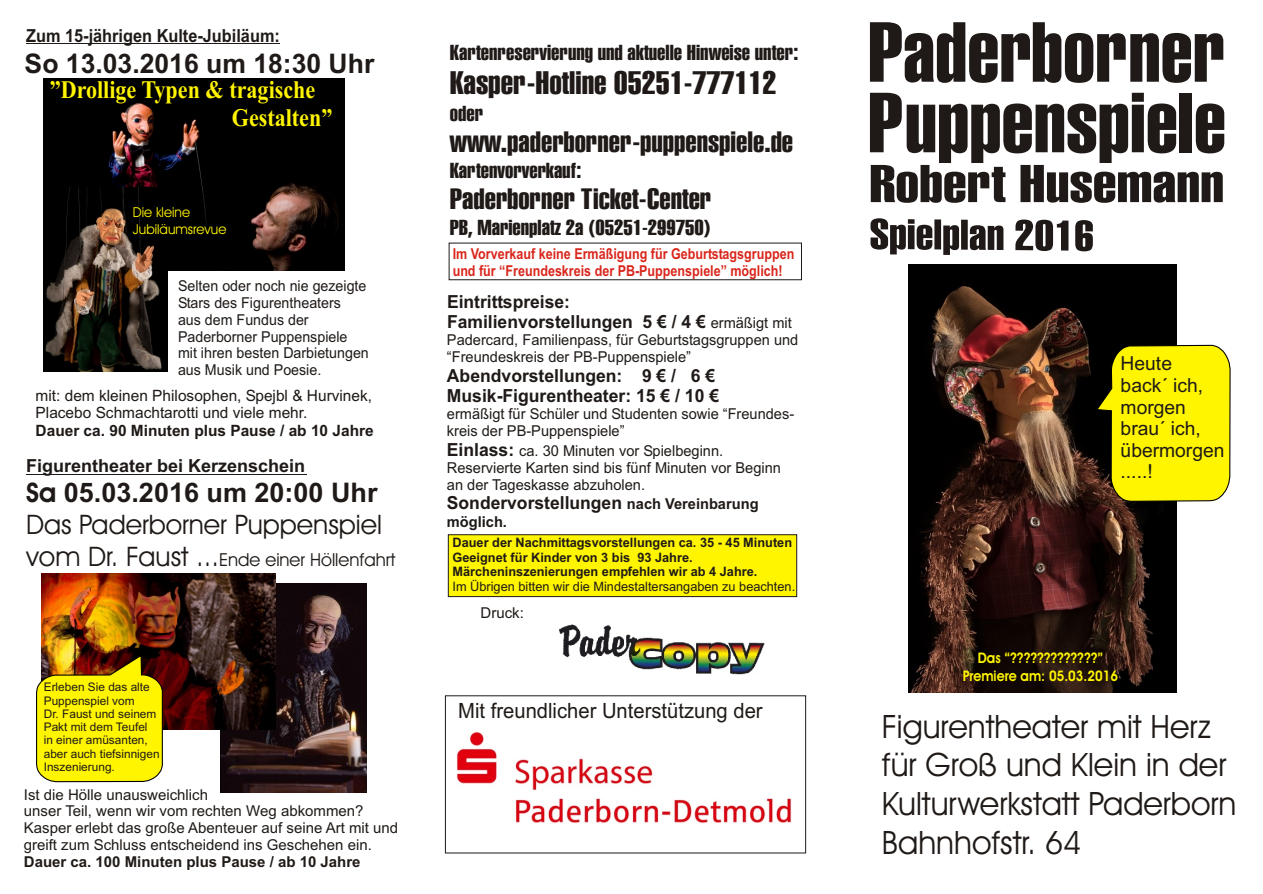
<style>
.page{position:relative;width:1263px;height:894px;background:#fff}
.page>*{position:absolute;margin:0;border:0;box-sizing:border-box;transform-origin:0 0}
.t1{font:82.65px "Swiss 911 X Cm BT";color:#1f1a17;scale:1.15 1}
.t2{font:51.6px "Swiss 911 X Cm BT";color:#1f1a17;scale:1.36 1}
.t3{font:41.7px "Swiss 911 X Cm BT";color:#1f1a17;scale:1.26 1}
.t4{font:32.4px/38.8px "Avant Garde Bk BT";color:#1f1a17}
.t5{font:31.65px "Swiss 911 X Cm BT";color:#1f1a17;scale:1.16 1}
.t6{font:28.65px "Swiss 911 X Cm BT";color:#1f1a17;scale:1.16 1}
.t7{font:700 27px "Arial";color:#1f1a17}
.t8{font:27px "Avant Garde Bk BT";color:#1f1a17}
.t9{font:700 25.35px/28px "Times New Roman";color:#fff500;scale:.87 1}
.t10{font:21.15px "Swiss 911 X Cm BT";color:#1f1a17;scale:1.16 1}
.t11{font:21px "Arial";color:#1f1a17;scale:.96 1}
.t12{font:19.35px/21.6px "Arial";color:#1f1a17}
.t13{font:700 18px/20.1px "Arial";color:#1f1a17}
.t14{font:18px "Avant Garde Bk BT";color:#1f1a17}
.t15{font:700 18px "Arial";color:#1f1a17;scale:.91 1}
.t16{font:15.6px/17.4px "Arial";color:#1f1a17}
.t17{font:700 15.6px "Arial";color:#1f1a17}
.t18{font:15px/16.8px "Arial";color:#1f1a17}
.t19{font:15px/16.8px "Arial";color:#1f1a17;scale:.95 1}
.t20{font:700 15px/16.8px "Arial";color:#d9261c;scale:.84 1}
.t21{font:700 15px "Arial";color:#1f1a17}
.t22{font:700 14.7px/17.4px "Avant Garde Bk BT";color:#fff500;text-align:center;scale:.9 1}
.t23{font:13.8px/16.5px "Avant Garde Bk BT";color:#fff500}
.t24{font:700 13.05px/14.5px "Arial";color:#1f1a17}
.t25{font:13.05px "Arial";color:#1f1a17}
.t26{font:11.85px/13.2px "Arial";color:#1f1a17}
.s1{font-family:"Avant Garde Bk BT"}
.s2{font-size:27px}
.s3{font-weight:400;font-size:15px}
.s4{font-weight:700;font-size:18px}
.s5{font-size:15px}
</style>
<div class="page">
<img style="left:43px;top:79px;width:302px;height:191px">
<img style="left:43px;top:187px;width:124px;height:185px">
<img style="left:909px;top:264px;width:267px;height:429px">
<img style="left:221px;top:584px;width:146px;height:208px">
<hr style="left:26px;top:474px;width:280px;height:1px;background:#1f1a17">
<img style="left:42px;top:574px;width:233px;height:156px">
<svg style="left:36px;top:654px;width:128px;height:129px;background:#e2d10a"></svg>
<div style="left:445px;top:696px;width:361px;height:157px;border:1px solid #1f1a17"></div>
<img style="left:456px;top:732px;width:336px;height:91px">
<svg style="left:1095px;top:344px;width:136px;height:159px;background:#dad106"></svg>
<hr style="left:26px;top:43px;width:254px;height:1px;background:#1f1a17">
<div style="left:449px;top:243px;width:353px;height:37px;border:1px solid #1f1a17"></div>
<div style="left:448px;top:535px;width:349px;height:62px;background:#fff500;border:1px solid #1f1a17"></div>
<img style="left:560px;top:624px;width:205px;height:51px">
<p class="t15" style="left:26px;top:29px;width:280px">Zum 15-jährigen Kulte-Jubiläum:</p>
<h3 class="t7" style="left:25px;top:54px;width:351px">So 13.03.2016 um 18:30 Uhr</h3>
<h3 class="t9" style="left:232px;top:78px;width:117px;text-indent:-182px">”Drollige Typen &amp; tragische<br>Gestalten”</h3>
<p class="t23" style="left:133px;top:205px;width:95px">Die kleine<br>Jubiläumsrevue</p>
<p class="t19" style="left:178px;top:279px;width:202px">Selten oder noch nie gezeigte<br>Stars des Figurentheaters<br>aus dem Fundus der<br>Paderborner Puppenspiele mit ihren besten Darbietungen aus Musik und Poesie.</p>
<p class="t16" style="left:36px;top:388px;width:338px">mit: dem kleinen Philosophen, Spejbl &amp; Hurvinek,<br>Placebo Schmachtarotti und viele mehr.</p>
<p class="t17" style="left:36px;top:424px;width:340px">Dauer ca. 90 Minuten plus Pause / ab 10 Jahre</p>
<p class="t13" style="left:26px;top:457px;width:281px">Figurentheater bei Kerzenschein</p>
<h3 class="t7" style="left:26px;top:482px;width:353px"><span class="s1">Sa</span> 05.03.2016 um 20:00 Uhr</h3>
<h3 class="t8" style="left:26px;top:513px;width:357px">Das Paderborner Puppenspiel</h3>
<p class="t14" style="left:26px;top:553px;width:371px"><span class="s2">vom Dr. Faust ...</span>Ende einer Höllenfahrt</p>
<p class="t26" style="left:44px;top:682px;width:117px">Erleben Sie das alte<br>Puppenspiel vom<br>Dr. Faust und seinem<br>Pakt mit dem Teufel in einer amüsanten, aber auch tiefsinnigen<br>Inszenierung.</p>
<p class="t18" style="left:24px;top:787px;width:376px">Ist die Hölle unausweichlich<br>unser Teil, wenn wir vom rechten Weg abkommen?<br>Kasper erlebt das große Abenteuer auf seine Art mit und greift zum Schluss entscheidend ins Geschehen ein.</p>
<p class="t21" style="left:24px;top:856px;width:338px">Dauer ca. 100 Minuten plus Pause / ab 10 Jahre</p>
<h3 class="t10" style="left:450px;top:44px;width:302px">Kartenreservierung und aktuelle Hinweise unter:</h3>
<h3 class="t5" style="left:450px;top:70px;width:283px">Kasper-Hotline 05251-777112</h3>
<h3 class="t10" style="left:450px;top:105px;width:30px">oder</h3>
<h3 class="t6" style="left:450px;top:130px;width:297px">www.paderborner-puppenspiele.de</h3>
<h3 class="t10" style="left:450px;top:162px;width:115px">Kartenvorverkauf:</h3>
<h3 class="t6" style="left:450px;top:188px;width:227px">Paderborner Ticket-Center</h3>
<h3 class="t10" style="left:450px;top:219px;width:227px">PB, Marienplatz 2a (05251-299750)</h3>
<p class="t20" style="left:453px;top:247px;width:408px">Im Vorverkauf keine Ermäßigung für Geburtstagsgruppen und für “Freundeskreis der PB-Puppenspiele” möglich!</p>
<p class="t13" style="left:447px;top:293px;width:346px">Eintrittspreise:<br>Familienvorstellungen 5 € / 4 € <span class="s3">ermäßigt mit</span></p>
<p class="t18" style="left:447px;top:333px;width:353px">Padercard, Familienpass, für Geburtstagsgruppen und “Freundeskreis der PB-Puppenspiele”</p>
<p class="t13" style="left:447px;top:367px;width:274px">Abendvorstellungen: 9 € / 6 €<br>Musik-Figurentheater: 15 € / 10 €</p>
<p class="t18" style="left:447px;top:407px;width:349px">ermäßigt für Schüler und Studenten sowie “Freundes&shy;kreis der PB-Puppenspiele”</p>
<p class="t18" style="left:447px;top:443px;width:336px"><span class="s4">Einlass:</span> ca. 30 Minuten vor Spielbeginn.<br>Reservierte Karten sind bis fünf Minuten vor Beginn an der Tageskasse abzuholen.</p>
<p class="t13" style="left:447px;top:495px;width:313px">Sondervorstellungen <span class="s5">nach Vereinbarung</span></p>
<p class="t21" style="left:447px;top:516px;width:62px">möglich.</p>
<p class="t24" style="left:453px;top:537px;width:341px">Dauer der Nachmittagsvorstellungen ca. 35 - 45 Minuten<br>Geeignet für Kinder von 3 bis 93 Jahre.<br>Märcheninszenierungen empfehlen wir ab 4 Jahre.</p>
<p class="t25" style="left:453px;top:581px;width:344px">Im Übrigen bitten wir die Mindestaltersangaben zu beachten.</p>
<p class="t18" style="left:481px;top:606px;width:45px">Druck:</p>
<h3 class="t11" style="left:458px;top:703px;width:319px">Mit freundlicher Unterstützung der</h3>
<h1 class="t1" style="left:868px;top:19px;width:311px">Paderborner</h1>
<h1 class="t1" style="left:868px;top:89px;width:313px">Puppenspiele</h1>
<h2 class="t2" style="left:869px;top:163px;width:262px">Robert Husemann</h2>
<h3 class="t3" style="left:870px;top:216px;width:180px;rotate:1deg">Spielplan 2016</h3>
<p class="t12" style="left:1121px;top:355px;width:105px">Heute<br>back´ ich, morgen brau´ ich, übermorgen .....!</p>
<p class="t22" style="left:963px;top:651px;width:174px">Das “?????????????”<br>Premiere am: 05.03.2016</p>
<h3 class="t4" style="left:882px;top:710px;width:356px">Figurentheater mit Herz für Groß und Klein in der<br>Kulturwerkstatt Paderborn<br>Bahnhofstr. 64</h3>
</div>
